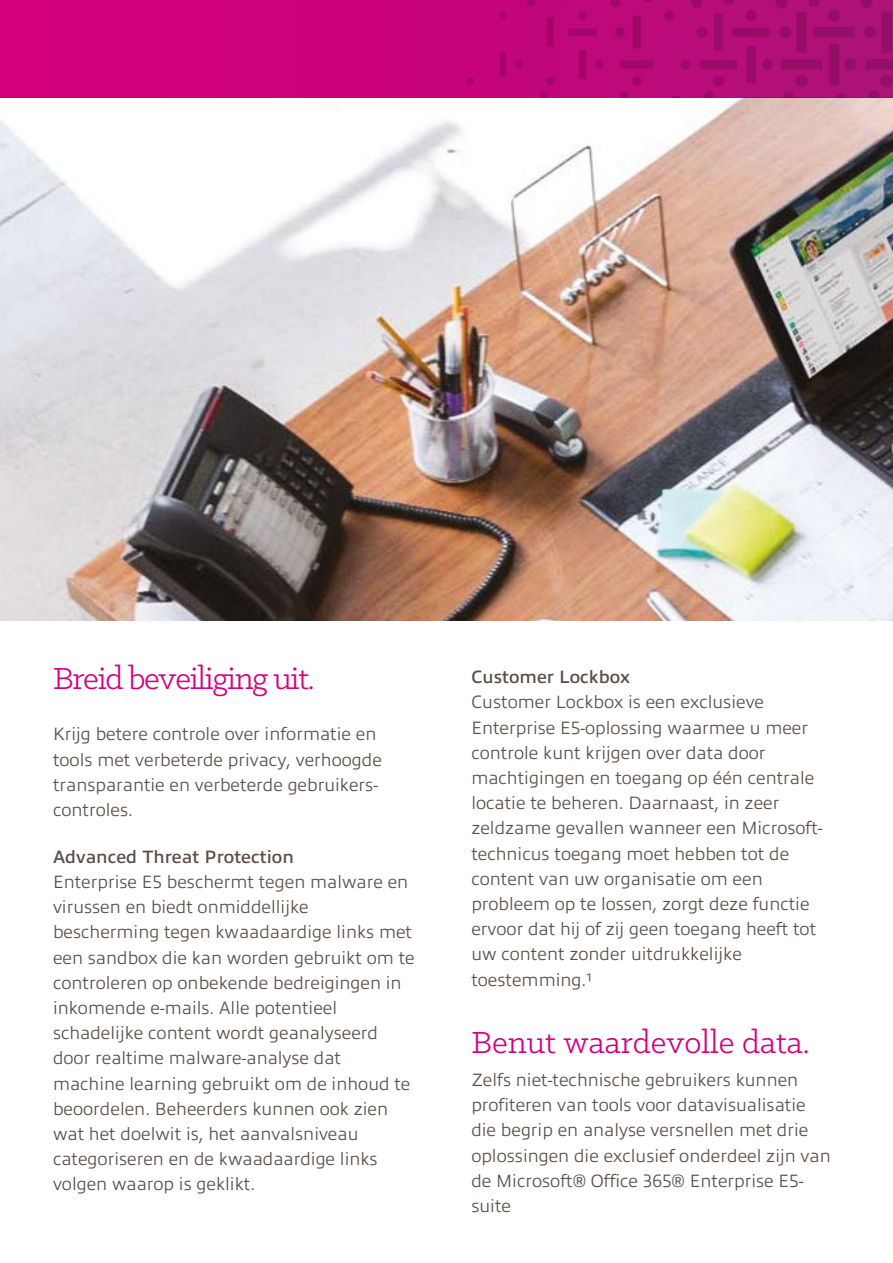
<style>
.page{position:relative;width:893px;height:1263px;background:#fff}
.page>*{position:absolute;margin:0;border:0;box-sizing:border-box;transform-origin:0 0}
.t1{font:34.5px "Klinic Slab";color:#d4007f}
.t2{font:34.5px "Klinic Slab";letter-spacing:-.035em;color:#d4007f}
.t3{font:300 18px/25.2px "Allumi Pro";color:#5c4e47}
.t4{font:600 18px "Allumi Pro";color:#5c4e47}
</style>
<div class="page">
<img style="left:0;top:98px;width:893px;height:522px">
<div style="left:0;top:0;width:893px;height:98px;background:#cf007e"></div>
<svg style="left:466px;top:0;width:427px;height:98px"></svg>
<h1 class="t2" style="left:53px;top:657px;width:263px">Breid beveiliging uit.</h1>
<p class="t3" style="left:53px;top:720px;width:330px">Krijg betere controle over informatie en tools met verbeterde privacy, verhoogde transparantie en verbeterde gebruikers&shy;controles.</p>
<p class="t4" style="left:53px;top:843px;width:242px">Advanced Threat Protection</p>
<p class="t3" style="left:53px;top:868px;width:363px">Enterprise E5 beschermt tegen malware en virussen en biedt onmiddellijke bescherming tegen kwaadaardige links met een sandbox die kan worden gebruikt om te controleren op onbekende bedreigingen in inkomende e-mails. Alle potentieel schadelijke content wordt geanalyseerd door realtime malware-analyse dat machine learning gebruikt om de inhoud te beoordelen. Beheerders kunnen ook zien wat het doelwit is, het aanvalsniveau categoriseren en de kwaadaardige links volgen waarop is geklikt.</p>
<p class="t4" style="left:471px;top:664px;width:160px">Customer Lockbox</p>
<p class="t3" style="left:471px;top:688px;width:353px">Customer Lockbox is een exclusieve Enterprise E5-oplossing waarmee u meer controle kunt krijgen over data door machtigingen en toegang op één centrale locatie te beheren. Daarnaast, in zeer zeldzame gevallen wanneer een Microsoft&shy;technicus toegang moet hebben tot de content van uw organisatie om een probleem op te lossen, zorgt deze functie ervoor dat hij of zij geen toegang heeft tot uw content zonder uitdrukkelijke toestemming.¹</p>
<h1 class="t1" style="left:471px;top:1020px;width:340px">Benut waardevolle data.</h1>
<p class="t3" style="left:471px;top:1066px;width:361px">Zelfs niet-technische gebruikers kunnen profiteren van tools voor datavisualisatie die begrip en analyse versnellen met drie oplossingen die exclusief onderdeel zijn van de Microsoft® Office 365® Enterprise E5- suite</p>
</div>
